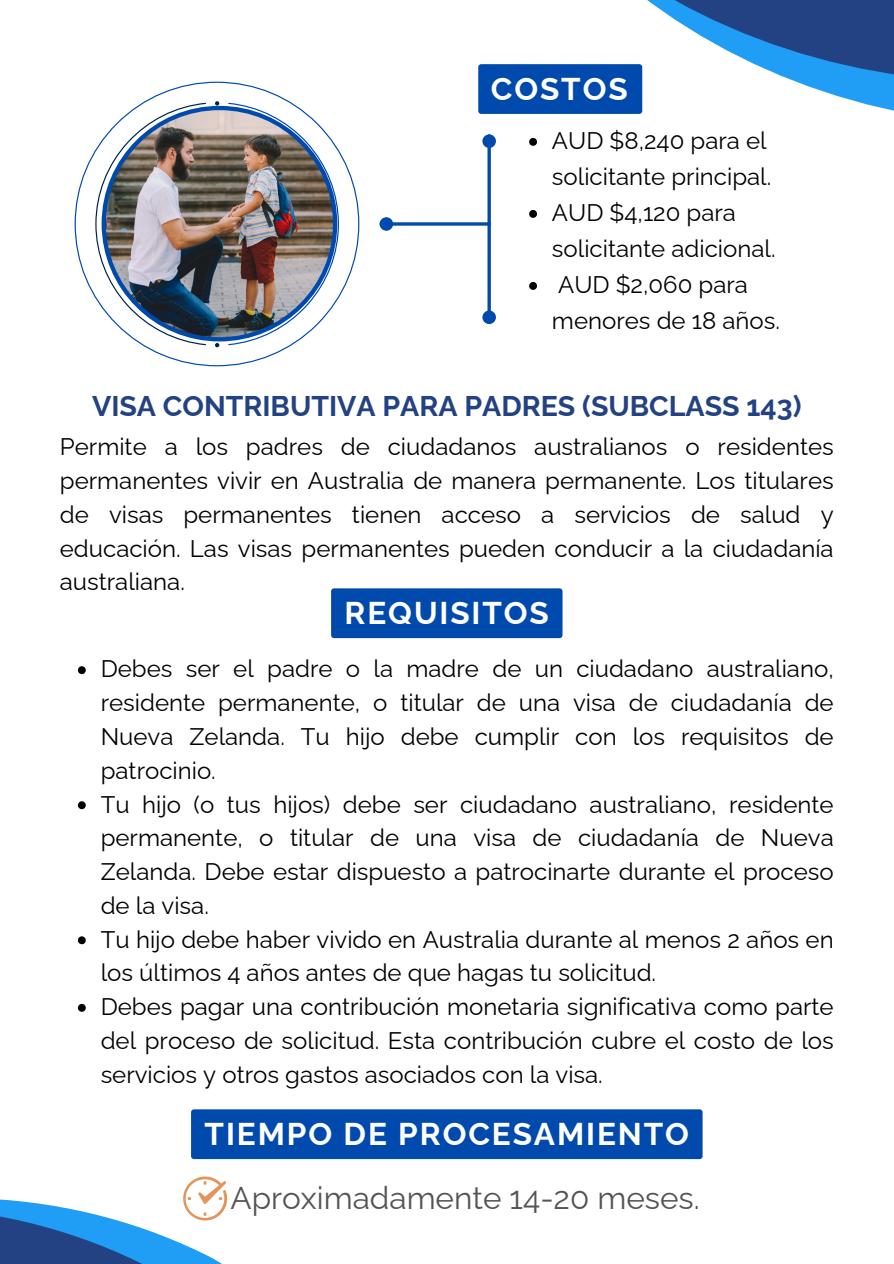
<style>
.page{position:relative;width:894px;height:1264px;background:#fff}
.page>*{position:absolute;margin:0;border:0;box-sizing:border-box;transform-origin:0 0}
.t1{font:700 31.5px "Raleway";letter-spacing:.06em;color:#fff}
.t2{font:31.5px "Raleway";color:#545454}
.t3{font:700 28.5px "Raleway";color:#234283}
.t4{font:24px/33.8px "Raleway";color:#000;text-align:justify}
</style>
<div class="page">
<svg style="left:78px;top:666px;width:8px;height:8px"></svg>
<svg style="left:78px;top:801px;width:8px;height:8px"></svg>
<svg style="left:78px;top:936px;width:8px;height:8px"></svg>
<svg style="left:78px;top:1003px;width:8px;height:8px"></svg>
<svg style="left:483px;top:0;width:410px;height:160px"></svg>
<div style="left:331px;top:588px;width:231px;height:50px;background:#004aad"></div>
<svg style="left:393px;top:222px;width:94px;height:4px"></svg>
<div style="left:381px;top:219px;width:10px;height:10px;background:#004aad;border-radius:50%"></div>
<div style="left:379px;top:217px;width:14px;height:14px;border:3px solid #004aad;border-radius:50%"></div>
<hr style="left:487px;top:147px;width:3px;height:164px;background:#004aad">
<div style="left:484px;top:312px;width:10px;height:10px;background:#004aad;border-radius:50%"></div>
<div style="left:482px;top:310px;width:14px;height:14px;border:3px solid #004aad;border-radius:50%"></div>
<div style="left:484px;top:136px;width:10px;height:10px;background:#004aad;border-radius:50%"></div>
<div style="left:482px;top:134px;width:14px;height:14px;border:3px solid #004aad;border-radius:50%"></div>
<div style="left:478px;top:64px;width:164px;height:50px;background:#004aad;border-radius:3px"></div>
<svg style="left:0;top:1159px;width:540px;height:104px"></svg>
<div style="left:191px;top:1109px;width:511px;height:50px;background:#004aad"></div>
<svg style="left:529px;top:138px;width:8px;height:8px"></svg>
<svg style="left:529px;top:210px;width:8px;height:8px"></svg>
<svg style="left:529px;top:282px;width:8px;height:8px"></svg>
<svg style="left:183px;top:1176px;width:44px;height:44px"></svg>
<svg style="left:75px;top:82px;width:284px;height:284px"></svg>
<svg style="left:95px;top:103px;width:111px;height:242px"></svg>
<svg style="left:228px;top:103px;width:111px;height:242px"></svg>
<svg style="left:215px;top:343px;width:4px;height:4px"></svg>
<svg style="left:215px;top:101px;width:4px;height:5px"></svg>
<img style="left:102px;top:106px;width:235px;height:235px">
<p class="t1" style="left:490px;top:70px;width:138px">COSTOS</p>
<p class="t4" style="left:552px;top:123px;width:221px;line-height:36px">AUD $8,240 para el solicitante principal.</p>
<p class="t4" style="left:552px;top:195px;width:225px;line-height:36px">AUD $4,120 para solicitante adicional.</p>
<p class="t4" style="left:552px;top:267px;width:229px;line-height:36px">AUD $2,060 para menores de 18 años.</p>
<p class="t3" style="left:92px;top:389px;width:710px">VISA CONTRIBUTIVA PARA PADRES (SUBCLASS 143)</p>
<p class="t4" style="left:60px;top:430px;width:775px">Permite a los padres de ciudadanos australianos o residentes permanentes vivir en Australia de manera permanente. Los titulares de visas permanentes tienen acceso a servicios de salud y educación. Las visas permanentes pueden conducir a la ciudadanía australiana.</p>
<h1 class="t1" style="left:344px;top:594px;width:206px">REQUISITOS</h1>
<h1 class="t4" style="left:101px;top:652px;width:734px">Debes ser el padre o la madre de un ciudadano australiano, residente permanente, o titular de una visa de ciudadanía de Nueva Zelanda. Tu hijo debe cumplir con los requisitos de patrocinio.</h1>
<p class="t4" style="left:101px;top:787px;width:734px">Tu hijo (o tus hijos) debe ser ciudadano australiano, residente permanente, o titular de una visa de ciudadanía de Nueva Zelanda. Debe estar dispuesto a patrocinarte durante el proceso de la visa.</p>
<p class="t4" style="left:101px;top:922px;width:734px">Tu hijo debe haber vivido en Australia durante al menos 2 años en los últimos 4 años antes de que hagas tu solicitud.</p>
<p class="t4" style="left:101px;top:989px;width:734px">Debes pagar una contribución monetaria significativa como parte del proceso de solicitud. Esta contribución cubre el costo de los servicios y otros gastos asociados con la visa.</p>
<h1 class="t1" style="left:204px;top:1115px;width:486px">TIEMPO DE PROCESAMIENTO</h1>
<p class="t2" style="left:230px;top:1179px;width:471px">Aproximadamente 14-20 meses.</p>
</div>
